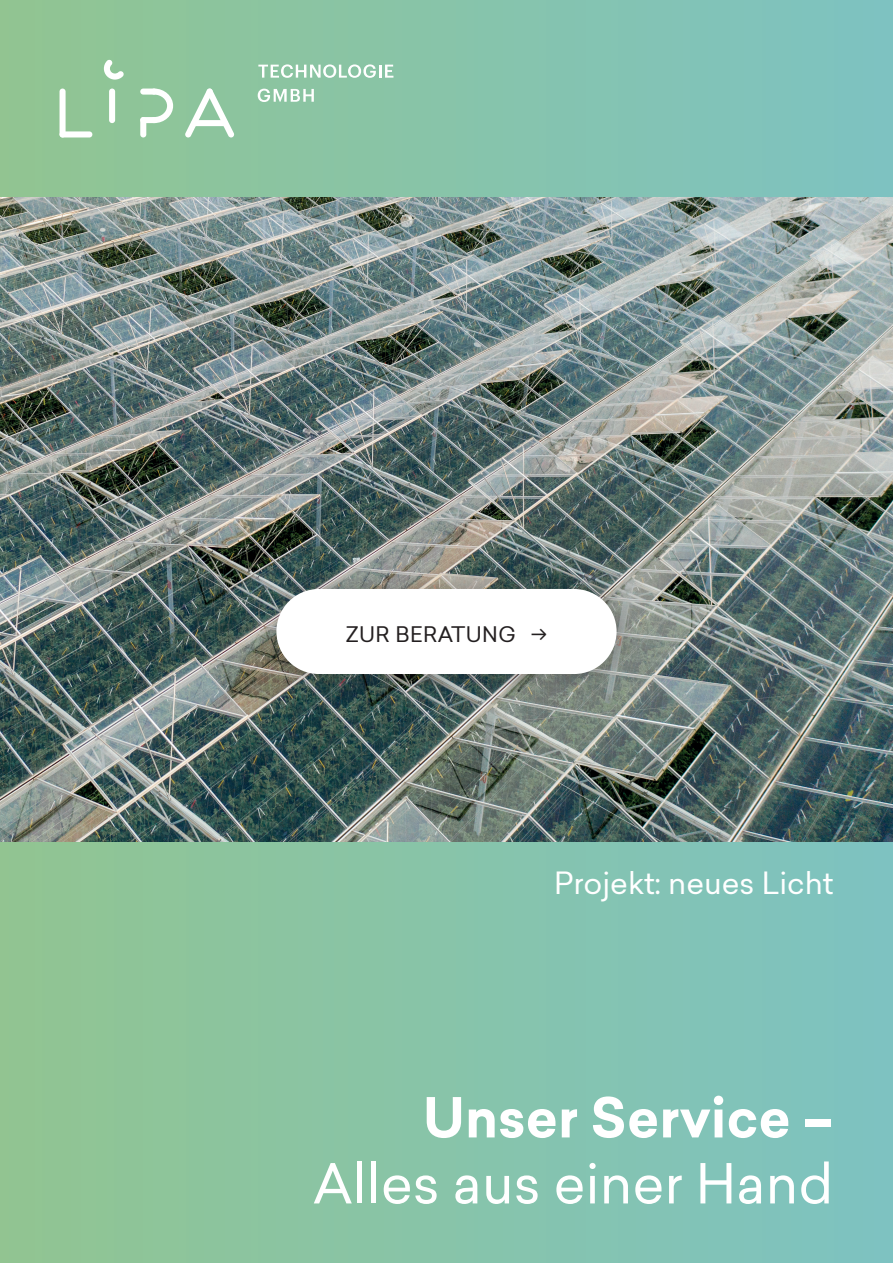
<style>
.page{position:relative;width:893px;height:1263px;background:#fff}
.page>*{position:absolute;margin:0;border:0;box-sizing:border-box;transform-origin:0 0}
.t1{font:54px "Sailec";color:#fff}
.t2{font:700 54px "Sailec";color:#fff}
.t3{font:30px "Sailec";color:#fff}
.t4{font:21px "Sailec";letter-spacing:.02em;color:#231f20}
.s1{font-family:"FK Grotesk"}
</style>
<div class="page">
<div style="left:0;top:0;width:893px;height:1263px;background:linear-gradient(to right,#91c591,#7dc3c2)"></div>
<svg style="left:104px;top:60px;width:20px;height:20px"></svg>
<div style="left:60px;top:89px;width:6px;height:48px;background:#fff;border-radius:3px"></div>
<div style="left:60px;top:131px;width:32px;height:6px;background:#fff;border-radius:3px"></div>
<svg style="left:109px;top:89px;width:6px;height:34px"></svg>
<svg style="left:185px;top:88px;width:50px;height:49px"></svg>
<svg style="left:151px;top:89px;width:22px;height:34px"></svg>
<div style="left:140px;top:89px;width:17px;height:6px;background:#fff;border-radius:3px"></div>
<div style="left:140px;top:117px;width:17px;height:6px;background:#fff;border-radius:3px"></div>
<div style="left:140px;top:117px;width:6px;height:20px;background:#fff;border-radius:3px"></div>
<svg style="left:258px;top:89px;width:56px;height:13px"></svg>
<svg style="left:258px;top:64px;width:135px;height:14px"></svg>
<img style="left:0;top:197px;width:893px;height:644px">
<div style="left:256px;top:568px;width:387px;height:133px;background:#231f20;opacity:.35"></div>
<div style="left:276px;top:589px;width:341px;height:85px;background:#fff;border-radius:43px"></div>
<p class="t4" style="left:346px;top:619px;width:203px">ZUR BERATUNG <span class="s1">→</span></p>
<p class="t3" style="left:554px;top:862px;width:281px">Projekt: neues Licht</p>
<h1 class="t2" style="left:423px;top:1079px;width:412px">Unser Service –</h1>
<h1 class="t1" style="left:313px;top:1146px;width:522px">Alles aus einer Hand</h1>
</div>
